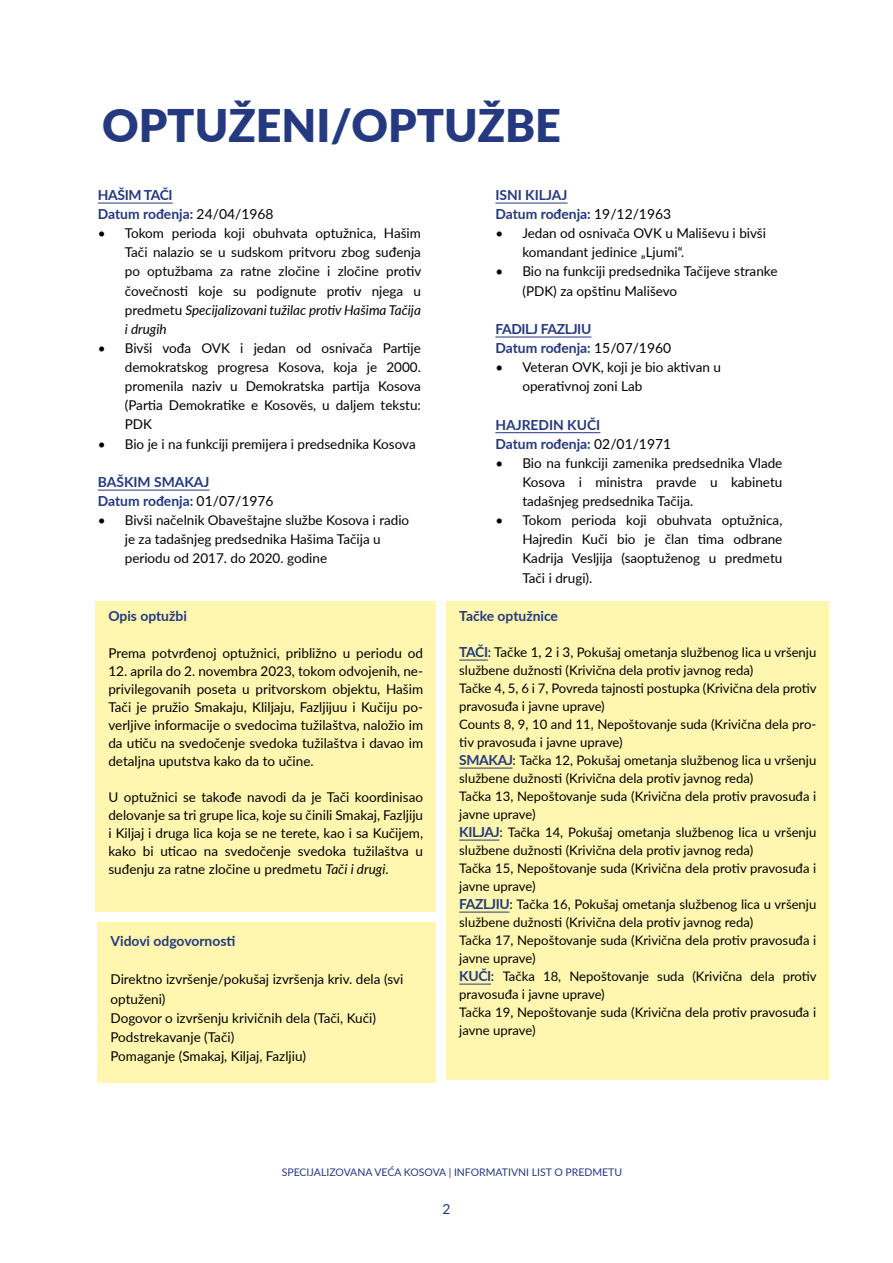
<style>
.page{position:relative;width:893px;height:1263px;background:#fff}
.page>*{position:absolute;margin:0;border:0;box-sizing:border-box;transform-origin:0 0}
.t1{font:900 45px "Lato";color:#24397f}
.t2{font:700 13.8px/19.2px "Lato";color:#24397f}
.t3{font:700 13.8px/19.2px "Lato";letter-spacing:-.025em;color:#24397f}
.t4{font:13.8px "Lato";color:#24397f}
.t5{font:13.5px/19.2px "Lato";color:#000;text-align:justify}
.t6{font:13.2px/18px "Lato";color:#000}
.t7{font:10.5px "Lato";color:#24397f}
.s1{font-weight:400;color:#000}
.s2{font-style:italic}
.s3{font-weight:700;font-size:13.8px;color:#24397f}
.s4{font-size:13.5px}
</style>
<div class="page">
<hr style="left:98px;top:203px;width:75px;height:1px;background:#24397f">
<hr style="left:98px;top:490px;width:112px;height:1px;background:#24397f">
<div style="left:98px;top:922px;width:338px;height:161px;background:#fff7b0"></div>
<div style="left:446px;top:602px;width:383px;height:478px;background:#fff7b0"></div>
<svg style="left:459px;top:660px;width:29px;height:1px"></svg>
<hr style="left:459px;top:768px;width:54px;height:1px;background:#24397f">
<hr style="left:459px;top:840px;width:40px;height:1px;background:#24397f">
<hr style="left:459px;top:912px;width:50px;height:1px;background:#24397f">
<hr style="left:459px;top:984px;width:32px;height:1px;background:#24397f">
<div style="left:96px;top:602px;width:340px;height:310px;background:#fff7b0"></div>
<hr style="left:495px;top:203px;width:72px;height:1px;background:#24397f">
<hr style="left:495px;top:337px;width:96px;height:1px;background:#24397f">
<hr style="left:495px;top:432px;width:105px;height:1px;background:#24397f">
<h1 class="t1" style="left:102px;top:92px;width:460px">OPTUŽENI/OPTUŽBE</h1>
<p class="t2" style="left:98px;top:185px;width:177px">HAŠIM TAČI<br>Datum rođenja: <span class="s1">24/04/1968</span></p>
<p class="t5" style="left:125px;top:223px;width:298px;text-indent:-27px">• Tokom perioda koji obuhvata optužnica, Hašim Tači nalazio se u sudskom pritvoru zbog suđenja po optužbama za ratne zločine i zločine protiv čovečnosti koje su podignute protiv njega u predmetu <span class="s2">Specijalizovani tužilac protiv Hašima Tačija i drugih</span></p>
<p class="t5" style="left:125px;top:338px;width:298px;text-indent:-27px">• Bivši vođa OVK i jedan od osnivača Partije demokratskog progresa Kosova, koja je 2000. promenila naziv u Demokratska partija Kosova (Partia Demokratike e Kosovës, u daljem tekstu:<br>PDK</p>
<p class="t5" style="left:98px;top:433px;width:319px">• Bio je i na funkciji premijera i predsednika Kosova</p>
<p class="t2" style="left:98px;top:472px;width:177px">BAŠKIM SMAKAJ<br>Datum rođenja: <span class="s1">01/07/1976</span></p>
<p class="t5" style="left:125px;top:510px;width:286px;text-align:left;text-indent:-27px">• Bivši načelnik Obaveštajne službe Kosova i radio je za tadašnjeg predsednika Hašima Tačija u periodu od 2017. do 2020. godine</p>
<p class="t2" style="left:108px;top:606px;width:80px">Opis optužbi</p>
<p class="t5" style="left:108px;top:643px;width:316px">Prema potvrđenoj optužnici, približno u periodu od</p>
<p class="t5" style="left:108px;top:661px;width:316px;line-height:18px">12. aprila do 2. novembra 2023, tokom odvojenih, ne&shy;privilegovanih poseta u pritvorskom objektu, Hašim Tači je pružio Smakaju, Kliljaju, Fazljijuu i Kučiju po&shy;verljive informacije o svedocima tužilaštva, naložio im da utiču na svedočenje svedoka tužilaštva i davao im detaljna uputstva kako da to učine.</p>
<p class="t5" style="left:108px;top:787px;width:316px;line-height:18px">U optužnici se takođe navodi da je Tači koordinisao delovanje sa tri grupe lica, koje su činili Smakaj, Fazljiju i Kiljaj i druga lica koja se ne terete, kao i sa Kučijem, kako bi uticao na svedočenje svedoka tužilaštva u suđenju za ratne zločine u predmetu <span class="s2">Tači i drugi</span>.</p>
<p class="t2" style="left:111px;top:931px;width:126px">Vidovi odgovornosti</p>
<p class="t5" style="left:111px;top:969px;width:294px;text-align:left">Direktno izvršenje/pokušaj izvršenja kriv. dela (svi optuženi)<br>Dogovor o izvršenju krivičnih dela (Tači, Kuči)<br>Podstrekavanje (Tači)<br>Pomaganje (Smakaj, Kiljaj, Fazljiu)</p>
<p class="t2" style="left:495px;top:185px;width:177px">ISNI KILJAJ<br>Datum rođenja: <span class="s1">19/12/1963</span></p>
<p class="t5" style="left:522px;top:223px;width:245px;text-indent:-27px">• Jedan od osnivača OVK u Mališevu i bivši komandant jedinice „Ljumi“.</p>
<p class="t5" style="left:522px;top:261px;width:257px;text-indent:-27px">• Bio na funkciji predsednika Tačijeve stranke (PDK) za opštinu Mališevo</p>
<p class="t3" style="left:495px;top:319px;width:177px">FADILJ FAZLJIU<br>Datum rođenja: <span class="s1">15/07/1960</span></p>
<p class="t5" style="left:522px;top:357px;width:200px;text-indent:-27px">• Veteran OVK, koji je bio aktivan u operativnoj zoni Lab</p>
<p class="t2" style="left:495px;top:414px;width:177px">HAJREDIN KUČI<br>Datum rođenja: <span class="s1">02/01/1971</span></p>
<p class="t5" style="left:522px;top:453px;width:262px;text-indent:-27px">• Bio na funkciji zamenika predsednika Vlade Kosova i ministra pravde u kabinetu tadašnjeg predsednika Tačija.</p>
<p class="t5" style="left:522px;top:510px;width:262px;text-indent:-27px">• Tokom perioda koji obuhvata optužnica, Hajredin Kuči bio je član tima odbrane Kadrija Vesljija (saoptuženog u predmetu Tači i drugi).</p>
<p class="t2" style="left:459px;top:606px;width:100px">Tačke optužnice</p>
<p class="t6" style="left:459px;top:642px;width:359px"><span class="s3">TAČI</span><span class="s4">: Tačke 1, 2 i 3</span>, Pokušaj ometanja službenog lica u vršenju službene dužnosti (Krivična dela protiv javnog reda)<br>Tačke 4, 5, 6 i 7, Povreda tajnosti postupka (Krivična dela protiv pravosuđa i javne uprave)<br>Counts 8, 9, 10 and 11, Nepoštovanje suda (Krivična dela pro&shy;tiv pravosuđa i javne uprave)<br><span class="s3">SMAKAJ</span><span class="s4">:</span> Tačka 12, Pokušaj ometanja službenog lica u vršenju službene dužnosti (Krivična dela protiv javnog reda)<br>Tačka 13, Nepoštovanje suda (Krivična dela protiv pravosuđa i javne uprave)<br><span class="s3">KILJAJ</span><span class="s4">:</span> Tačka 14, Pokušaj ometanja službenog lica u vršenju službene dužnosti (Krivična dela protiv javnog reda)<br>Tačka 15, Nepoštovanje suda (Krivična dela protiv pravosuđa i javne uprave)<br><span class="s3">FAZLJIU</span><span class="s4">:</span> Tačka 16, Pokušaj ometanja službenog lica u vršenju službene dužnosti (Krivična dela protiv javnog reda)<br>Tačka 17, Nepoštovanje suda (Krivična dela protiv pravosuđa i javne uprave)<br><span class="s3">KUČI</span><span class="s4">:</span> Tačka 18, Nepoštovanje suda (Krivična dela protiv pravosuđa i javne uprave)<br>Tačka 19, Nepoštovanje suda (Krivična dela protiv pravosuđa i javne uprave)</p>
<p class="t7" style="left:282px;top:1164px;width:342px">SPECIJALIZOVANA VEĆA KOSOVA | INFORMATIVNI LIST O PREDMETU</p>
<p class="t4" style="left:442px;top:1199px;width:10px">2</p>
</div>
